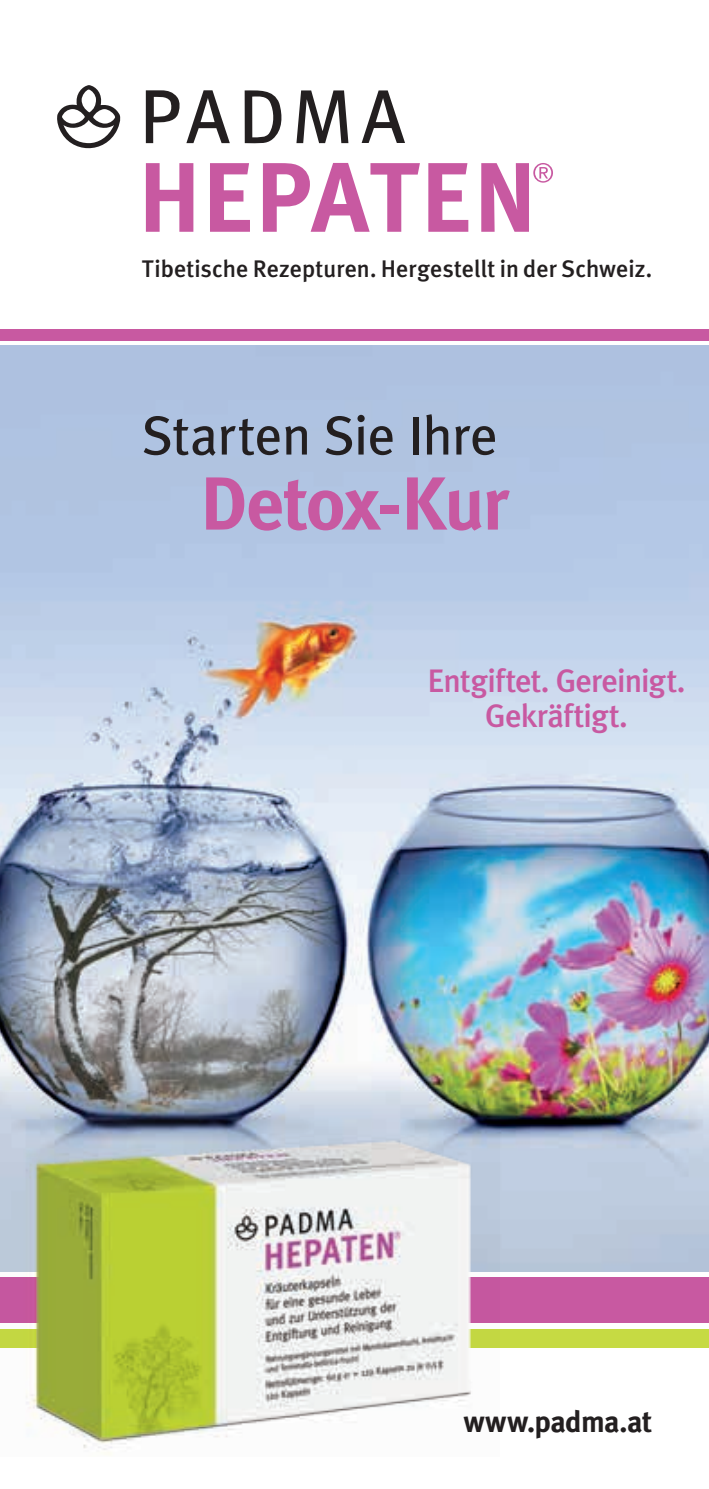
<style>
.page{position:relative;width:709px;height:1489px;background:#fff}
.page>*{position:absolute;margin:0;border:0;box-sizing:border-box;transform-origin:0 0}
.t1{font:700 75px "Meta Plus";letter-spacing:-.025em;color:#c859a1}
.t2{font:55px "Meta Plus";letter-spacing:-.01em;color:#231f20}
.t3{font:500 32.5px/35px "Meta Plus";letter-spacing:-.025em;color:#c859a1;text-align:center}
.t4{font:700 30px "Meta Plus";letter-spacing:-.015em;color:#231f20}
.t5{font:500 24px "Meta Plus";letter-spacing:.005em;color:#231f20}
</style>
<div class="page">
<div style="left:0;top:1328px;width:709px;height:18px;background:#c6da43"></div>
<div style="left:0;top:1277px;width:709px;height:45px;background:#c859a1"></div>
<div style="left:0;top:329px;width:709px;height:11px;background:#c859a1"></div>
<img style="left:0;top:345px;width:709px;height:926px">
<img style="left:0;top:1092px;width:500px;height:363px">
<svg style="left:296px;top:90px;width:52px;height:53px"></svg>
<svg style="left:245px;top:90px;width:37px;height:54px"></svg>
<svg style="left:361px;top:90px;width:44px;height:53px"></svg>
<svg style="left:146px;top:90px;width:84px;height:53px"></svg>
<svg style="left:57px;top:85px;width:64px;height:64px"></svg>
<svg style="left:146px;top:163px;width:47px;height:69px"></svg>
<svg style="left:210px;top:163px;width:40px;height:69px"></svg>
<svg style="left:263px;top:163px;width:157px;height:69px"></svg>
<svg style="left:428px;top:163px;width:40px;height:69px"></svg>
<svg style="left:481px;top:163px;width:72px;height:69px"></svg>
<p class="t5" style="left:142px;top:254px;width:512px">Tibetische Rezepturen. Hergestellt in der Schweiz.</p>
<h2 class="t2" style="left:142px;top:403px;width:358px">Starten Sie Ihre</h2>
<h1 class="t1" style="left:200px;top:460px;width:311px">Detox-Kur</h1>
<h3 class="t3" style="left:427px;top:663px;width:259px">Entgiftet. Gereinigt.<br>Gekräftigt.</h3>
<p class="t4" style="left:463px;top:1404px;width:190px">www.padma.at</p>
</div>
